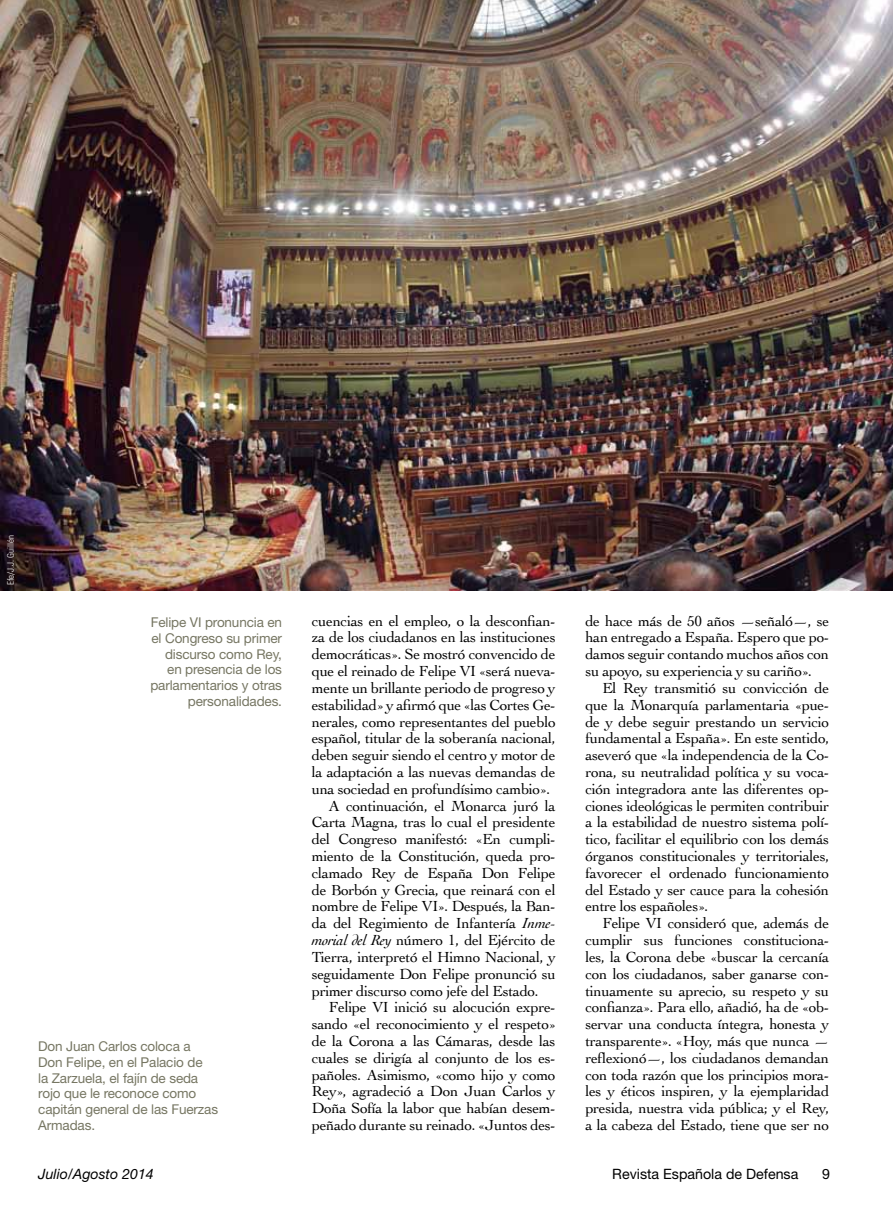
<style>
.page{position:relative;width:893px;height:1217px;background:#fff}
.page>*{position:absolute;margin:0;border:0;box-sizing:border-box;transform-origin:0 0}
.t1{font:15.3px/16.8px "Cochin";letter-spacing:-.02em;color:#000;text-align:justify}
.t2{font:14.25px "Helvetica Neue";color:#000}
.t3{font:italic 14.25px "Helvetica Neue";color:#000}
.t4{font:13.5px/15.8px "Helvetica Neue";letter-spacing:-.01em;color:#767662;text-align:right}
.t5{font:300 condensed 9px "Univers";letter-spacing:-.005em;color:#fff}
.s1{font-style:italic}
</style>
<div class="page">
<img style="left:0;top:0;width:893px;height:590px">
<p class="t5" style="left:5px;top:584px;width:51px;rotate:-90deg">Efe/J.J. Guillén</p>
<p class="t4" style="left:150px;top:614px;width:133px">Felipe VI pronuncia en el Congreso su primer discurso como Rey, en presencia de los parlamentarios y otras personalidades.</p>
<p class="t4" style="left:38px;top:1037px;width:181px;text-align:left">Don Juan Carlos coloca a<br>Don Felipe, en el Palacio de<br>la Zarzuela, el fajín de seda rojo que le reconoce como capitán general de las Fuerzas<br>Armadas.</p>
<p class="t1" style="left:312px;top:611px;width:245px">cuencias en el empleo, o la desconfian-</p>
<p class="t1" style="left:312px;top:628px;width:245px">za de los ciudadanos en las instituciones</p>
<p class="t1" style="left:312px;top:645px;width:245px">democráticas». Se mostró convencido de</p>
<p class="t1" style="left:312px;top:662px;width:245px">que el reinado de Felipe VI «será nueva-</p>
<p class="t1" style="left:312px;top:678px;width:245px">mente un brillante periodo de progreso y</p>
<p class="t1" style="left:312px;top:695px;width:245px">estabilidad» y afirmó que «las Cortes Ge-</p>
<p class="t1" style="left:312px;top:712px;width:245px">nerales, como representantes del pueblo</p>
<p class="t1" style="left:312px;top:729px;width:245px">español, titular de la soberanía nacional,</p>
<p class="t1" style="left:312px;top:746px;width:245px">deben seguir siendo el centro y motor de</p>
<p class="t1" style="left:312px;top:762px;width:245px">la adaptación a las nuevas demandas de</p>
<p class="t1" style="left:312px;top:779px;width:240px">una sociedad en profundísimo cambio».</p>
<p class="t1" style="left:329px;top:796px;width:228px">A continuación, el Monarca juró la</p>
<p class="t1" style="left:312px;top:813px;width:245px">Carta Magna, tras lo cual el presidente</p>
<p class="t1" style="left:312px;top:830px;width:245px">del Congreso manifestó: «En cumpli-</p>
<p class="t1" style="left:312px;top:846px;width:245px">miento de la Constitución, queda pro-</p>
<p class="t1" style="left:312px;top:863px;width:245px">clamado Rey de España Don Felipe</p>
<p class="t1" style="left:312px;top:880px;width:245px">de Borbón y Grecia, que reinará con el</p>
<p class="t1" style="left:312px;top:897px;width:245px">nombre de Felipe VI». Después, la Ban-</p>
<p class="t1" style="left:312px;top:914px;width:245px">da del Regimiento de Infantería <span class="s1">Inme-</span></p>
<p class="t1" style="left:312px;top:930px;width:245px"><span class="s1">morial del Rey</span> número 1, del Ejército de</p>
<p class="t1" style="left:312px;top:947px;width:245px">Tierra, interpretó el Himno Nacional, y</p>
<p class="t1" style="left:312px;top:964px;width:245px">seguidamente Don Felipe pronunció su</p>
<p class="t1" style="left:312px;top:981px;width:228px">primer discurso como jefe del Estado.</p>
<p class="t1" style="left:329px;top:998px;width:228px">Felipe VI inició su alocución expre-</p>
<p class="t1" style="left:312px;top:1014px;width:245px">sando «el reconocimiento y el respeto»</p>
<p class="t1" style="left:312px;top:1031px;width:245px">de la Corona a las Cámaras, desde las</p>
<p class="t1" style="left:312px;top:1048px;width:245px">cuales se dirigía al conjunto de los es-</p>
<p class="t1" style="left:312px;top:1065px;width:245px">pañoles. Asimismo, «como hijo y como</p>
<p class="t1" style="left:312px;top:1082px;width:245px">Rey», agradeció a Don Juan Carlos y</p>
<p class="t1" style="left:312px;top:1098px;width:245px">Doña Sofía la labor que habían desem-</p>
<p class="t1" style="left:312px;top:1115px;width:245px">peñado durante su reinado. «Juntos des-</p>
<p class="t1" style="left:585px;top:611px;width:245px">de hace más de 50 años —señaló—, se han entregado a España. Espero que po&shy;damos seguir contando muchos años con su apoyo, su experiencia y su cariño».</p>
<p class="t1" style="left:585px;top:678px;width:245px;text-indent:17px">El Rey transmitió su convicción de que la Monarquía parlamentaria «pue&shy;de y debe seguir prestando un servicio fundamental a España». En este sentido, aseveró que «la independencia de la Co&shy;rona, su neutralidad política y su voca&shy;ción integradora ante las diferentes op&shy;ciones ideológicas le permiten contribuir a la estabilidad de nuestro sistema polí&shy;tico, facilitar el equilibrio con los demás órganos constitucionales y territoriales, favorecer el ordenado funcionamiento del Estado y ser cauce para la cohesión entre los españoles».</p>
<p class="t1" style="left:585px;top:914px;width:245px;text-indent:17px">Felipe VI consideró que, además de cumplir sus funciones constituciona&shy;les, la Corona debe «buscar la cercanía con los ciudadanos, saber ganarse con&shy;tinuamente su aprecio, su respeto y su confianza». Para ello, añadió, ha de «ob&shy;servar una conducta íntegra, honesta y transparente». «Hoy, más que nunca — reflexionó—, los ciudadanos demandan con toda razón que los principios mora&shy;les y éticos inspiren, y la ejemplaridad presida, nuestra vida pública; y el Rey, a la cabeza del Estado, tiene que ser no</p>
<p class="t3" style="left:38px;top:1164px;width:117px">Julio/Agosto 2014</p>
<p class="t2" style="left:612px;top:1164px;width:188px">Revista Española de Defensa</p>
<p class="t2" style="left:822px;top:1164px;width:9px">9</p>
</div>
